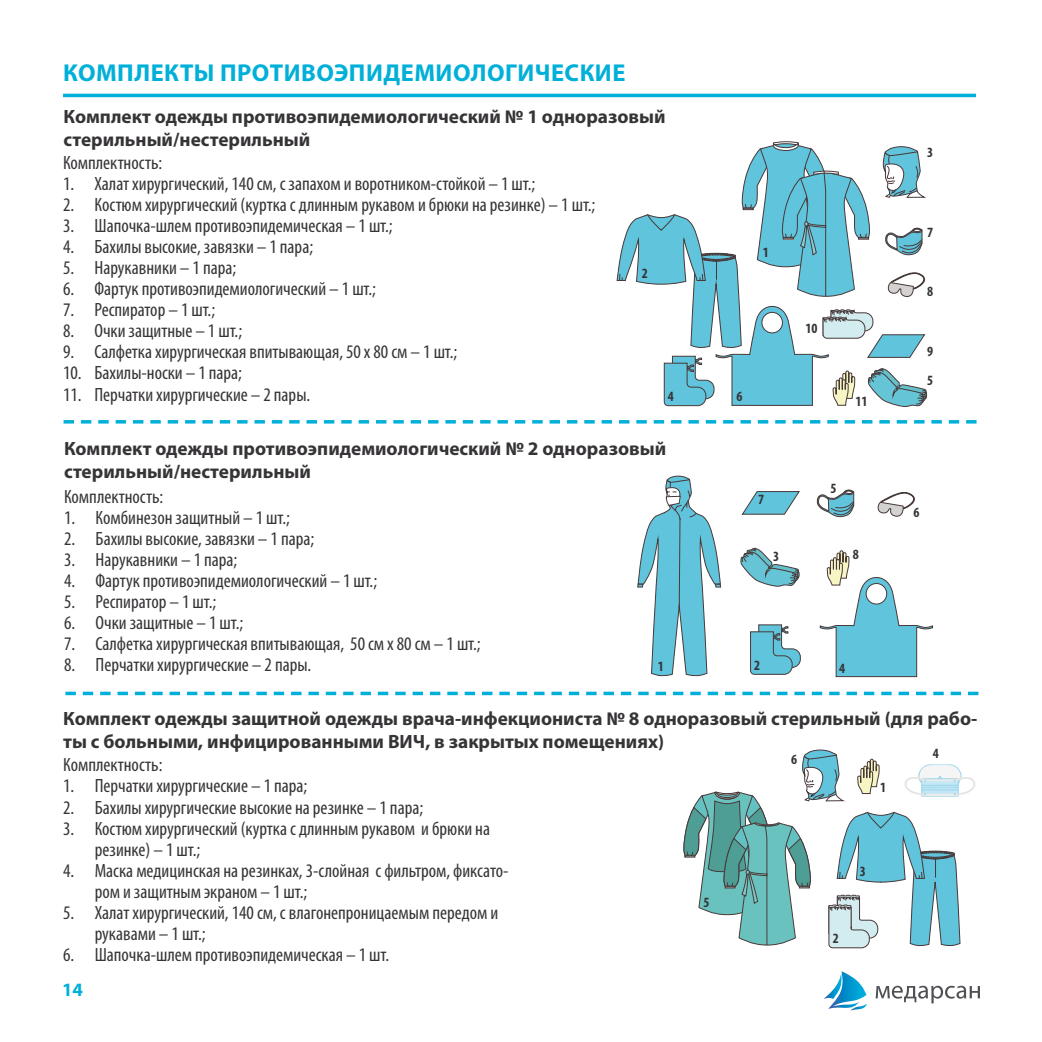
<style>
.page{position:relative;width:1042px;height:1042px;background:#fff}
.page>*{position:absolute;margin:0;border:0;box-sizing:border-box;transform-origin:0 0}
.t1{font:700 24.5px "Myriad Pro";letter-spacing:.02em;color:#00b0d8}
.t2{font:condensed 19.25px/21px "Myriad Pro";color:#373437}
.t3{font:700 19.25px/23.1px "Myriad Pro";color:#373437}
.t4{font:700 18.9px "Myriad Pro";color:#00b0d8}
.t5{font:700 condensed 14.17px "Myriad Pro";color:#373437}
</style>
<div class="page">
<svg style="left:823px;top:971px;width:44px;height:39px"></svg>
<svg style="left:875px;top:986px;width:105px;height:17px"></svg>
<hr style="left:63px;top:94px;width:913px;height:3px;background:#00b0d8">
<svg style="left:64px;top:420px;width:912px;height:3px"></svg>
<svg style="left:65px;top:475px;width:913px;height:220px"></svg>
<svg style="left:616px;top:141px;width:311px;height:266px"></svg>
<svg style="left:683px;top:749px;width:292px;height:200px"></svg>
<p class="t1" style="left:63px;top:57px;width:564px">КОМПЛЕКТЫ ПРОТИВОЭПИДЕМИОЛОГИЧЕСКИЕ</p>
<p class="t3" style="left:64px;top:104px;width:604px">Комплект одежды противоэпидемиологический № 1 одноразовый стерильный/нестерильный</p>
<p class="t2" style="left:63px;top:152px;width:101px">Комплектность:</p>
<p class="t2" style="left:63px;top:173px;width:474px">1. Халат хирургический, 140 см, с запахом и воротником-стойкой – 1 шт.;</p>
<p class="t2" style="left:63px;top:194px;width:534px">2. Костюм хирургический (куртка с длинным рукавом и брюки на резинке) – 1 шт.;</p>
<p class="t2" style="left:63px;top:215px;width:331px">3. Шапочка-шлем противоэпидемическая – 1 шт.;</p>
<p class="t2" style="left:63px;top:236px;width:252px">4. Бахилы высокие, завязки – 1 пара;</p>
<p class="t2" style="left:63px;top:257px;width:175px">5. Нарукавники – 1 пара;</p>
<p class="t2" style="left:63px;top:278px;width:314px">6. Фартук противоэпидемиологический – 1 шт.;</p>
<p class="t2" style="left:63px;top:299px;width:154px">7. Респиратор – 1 шт.;</p>
<p class="t2" style="left:63px;top:320px;width:181px">8. Очки защитные – 1 шт.;</p>
<p class="t2" style="left:63px;top:341px;width:396px">9. Салфетка хирургическая впитывающая, 50 х 80 см – 1 шт.;</p>
<p class="t2" style="left:63px;top:362px;width:180px">10. Бахилы-носки – 1 пара;</p>
<p class="t2" style="left:63px;top:383px;width:249px">11. Перчатки хирургические – 2 пары.</p>
<p class="t3" style="left:64px;top:436px;width:604px">Комплект одежды противоэпидемиологический № 2 одноразовый стерильный/нестерильный</p>
<p class="t2" style="left:64px;top:485px;width:101px">Комплектность:</p>
<p class="t2" style="left:64px;top:506px;width:227px">1. Комбинезон защитный – 1 шт.;</p>
<p class="t2" style="left:64px;top:527px;width:252px">2. Бахилы высокие, завязки – 1 пара;</p>
<p class="t2" style="left:64px;top:548px;width:175px">3. Нарукавники – 1 пара;</p>
<p class="t2" style="left:64px;top:569px;width:314px">4. Фартук противоэпидемиологический – 1 шт.;</p>
<p class="t2" style="left:64px;top:590px;width:154px">5. Респиратор – 1 шт.;</p>
<p class="t2" style="left:64px;top:611px;width:181px">6. Очки защитные – 1 шт.;</p>
<p class="t2" style="left:64px;top:632px;width:418px">7. Салфетка хирургическая впитывающая, 50 см х 80 см – 1 шт.;</p>
<p class="t2" style="left:64px;top:653px;width:249px">8. Перчатки хирургические – 2 пары.</p>
<p class="t3" style="left:63px;top:706px;width:915px">Комплект одежды защитной одежды врача-инфекциониста № 8 одноразовый стерильный (для рабо&shy;ты с больными, инфицированными ВИЧ, в закрытых помещениях)</p>
<p class="t2" style="left:63px;top:754px;width:101px">Комплектность:</p>
<p class="t2" style="left:63px;top:775px;width:246px">1. Перчатки хирургические – 1 пара;</p>
<p class="t2" style="left:63px;top:796px;width:361px">2. Бахилы хирургические высокие на резинке – 1 пара;</p>
<p class="t2" style="left:95px;top:817px;width:397px;text-indent:-31px">3. Костюм хирургический (куртка с длинным рукавом и брюки на резинке) – 1 шт.;</p>
<p class="t2" style="left:95px;top:859px;width:415px;text-indent:-31px">4. Маска медицинская на резинках, 3-слойная с фильтром, фиксато&shy;ром и защитным экраном – 1 шт.;</p>
<p class="t2" style="left:95px;top:901px;width:405px;text-indent:-31px">5. Халат хирургический, 140 см, с влагонепроницаемым передом и рукавами – 1 шт.;</p>
<p class="t2" style="left:63px;top:943px;width:327px">6. Шапочка-шлем противоэпидемическая – 1 шт.</p>
<p class="t5" style="left:927px;top:143px;width:8px">3</p>
<p class="t5" style="left:927px;top:223px;width:8px">7</p>
<p class="t5" style="left:763px;top:243px;width:8px">1</p>
<p class="t5" style="left:642px;top:264px;width:8px">2</p>
<p class="t5" style="left:927px;top:282px;width:8px">8</p>
<p class="t5" style="left:805px;top:320px;width:14px">10</p>
<p class="t5" style="left:927px;top:342px;width:8px">9</p>
<p class="t5" style="left:927px;top:372px;width:8px">5</p>
<p class="t5" style="left:668px;top:388px;width:8px">4</p>
<p class="t5" style="left:736px;top:388px;width:8px">6</p>
<p class="t5" style="left:855px;top:393px;width:14px">11</p>
<p class="t5" style="left:830px;top:479px;width:8px">5</p>
<p class="t5" style="left:758px;top:491px;width:8px">7</p>
<p class="t5" style="left:913px;top:503px;width:8px">6</p>
<p class="t5" style="left:853px;top:545px;width:8px">8</p>
<p class="t5" style="left:773px;top:547px;width:8px">3</p>
<p class="t5" style="left:658px;top:657px;width:8px">1</p>
<p class="t5" style="left:754px;top:656px;width:8px">2</p>
<p class="t5" style="left:839px;top:659px;width:8px">4</p>
<p class="t5" style="left:933px;top:744px;width:8px">4</p>
<p class="t5" style="left:791px;top:750px;width:8px">6</p>
<p class="t5" style="left:880px;top:779px;width:8px">1</p>
<p class="t5" style="left:860px;top:863px;width:8px">3</p>
<p class="t5" style="left:703px;top:893px;width:8px">5</p>
<p class="t5" style="left:833px;top:929px;width:8px">2</p>
<p class="t4" style="left:62px;top:977px;width:22px">14</p>
</div>
